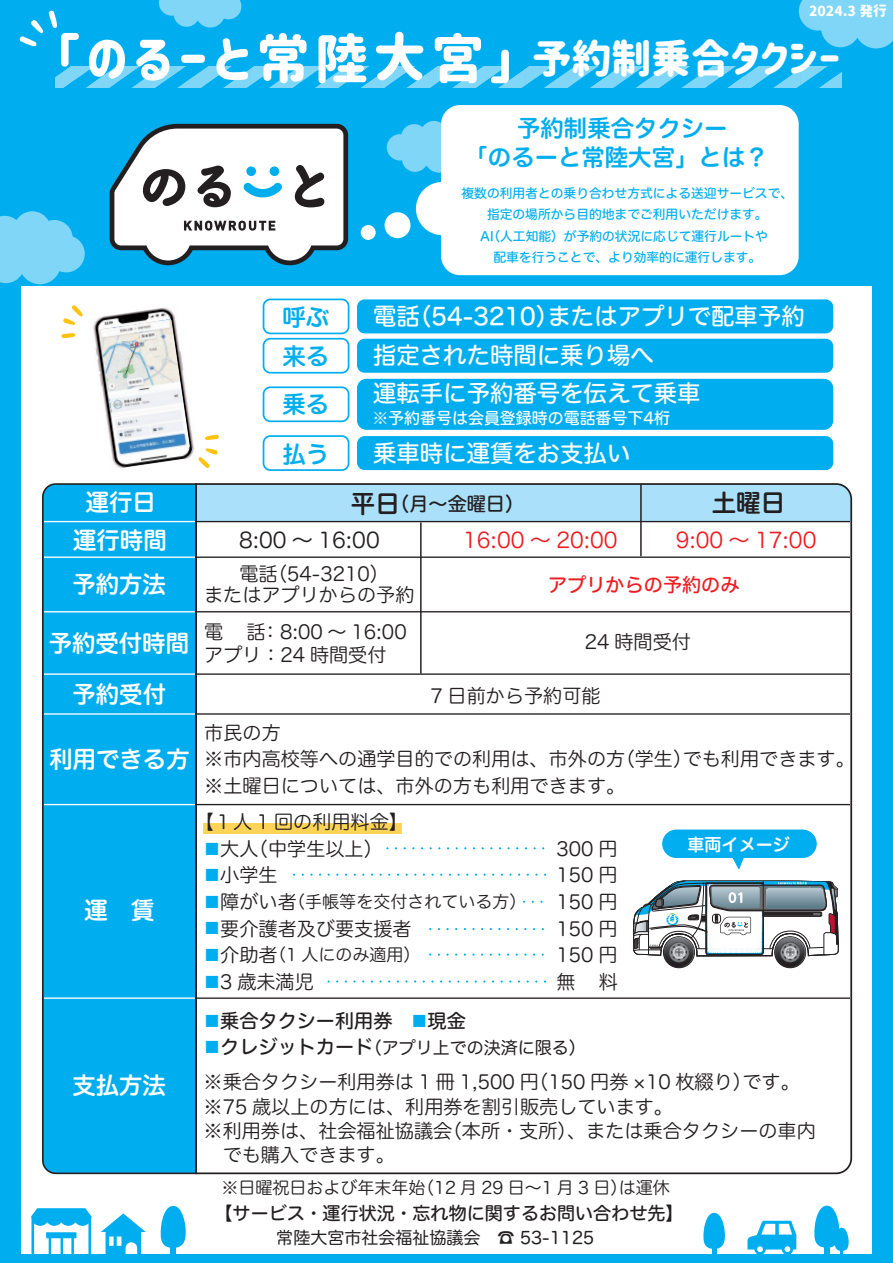
<style>
.page{position:relative;width:893px;height:1263px;background:#00aeef}
.page>*{position:absolute;margin:0;border:0;box-sizing:border-box;transform-origin:0 0}
.t1{font:52.95px "Corporate Logo Rounded";letter-spacing:.1em;color:#fff}
.t2{font:39.75px "Corporate Logo Rounded";color:#fff}
.t3{font:24.45px "Hira Maru Std W6";color:#231f20}
.t4{font:23.4px "Hira Maru Std W5";color:#fff}
.t5{font:23.4px/37.3px "Hira Maru Std W6";color:#fff;text-align:center}
.t6{font:23.4px/28.7px "Hira Maru Std W6";color:#00aeef;text-align:center}
.t7{font:21.3px "Hira Maru Std W3";color:#ee1d23}
.t8{font:21.3px "Hira Maru Std W3";color:#231f20}
.t9{font:19.2px/26.5px "Hira Maru Std W3";color:#231f20}
.t10{font:19.2px "Hira Maru Std W5";color:#231f20}
.t11{font:19.2px "Hira Maru Std W5";color:#ee1d23}
.t12{font:18px "Hira Maru Std W5";color:#231f20}
.t13{font:17.1px "Hira Maru Std W6";color:#fff}
.t14{font:16.95px "Hira Maru Std W3";color:#231f20}
.t15{font:16.95px "Hira Maru Std W4";color:#231f20}
.t16{font:15.9px "Hira Maru Std W5";color:#fff}
.t17{font:15.9px "Hira Maru Std W3";color:#00aeef}
.t18{font:13.8px "Corporate Logo Rounded";color:#fff}
.t19{font:12.75px/21.3px "Hira Maru Std W5";color:#00aeef;text-align:center}
</style>
<div class="page">
<div style="left:21px;top:287px;width:851px;height:967px;background:#fff"></div>
<svg style="left:387px;top:121px;width:54px;height:52px"></svg>
<svg style="left:747px;top:1221px;width:49px;height:33px"></svg>
<svg style="left:814px;top:1206px;width:35px;height:48px"></svg>
<svg style="left:31px;top:1208px;width:60px;height:46px"></svg>
<svg style="left:101px;top:1213px;width:45px;height:41px"></svg>
<div style="left:171px;top:1243px;width:5px;height:12px;background:#00aeef"></div>
<svg style="left:160px;top:1206px;width:26px;height:42px"></svg>
<hr style="left:712px;top:1245px;width:4px;height:10px;background:#00aeef">
<svg style="left:703px;top:1213px;width:22px;height:36px"></svg>
<svg style="left:20px;top:10px;width:37px;height:36px"></svg>
<svg style="left:110px;top:124px;width:238px;height:141px;background:#b6cdd5"></svg>
<div style="left:416px;top:182px;width:53px;height:53px;background:#fff;border-radius:50%"></div>
<div style="left:441px;top:105px;width:358px;height:170px;background:#fff;border-radius:19px"></div>
<div style="left:385px;top:212px;width:25px;height:26px;background:#fff;border-radius:50%"></div>
<div style="left:361px;top:225px;width:15px;height:15px;background:#fff;border-radius:50%"></div>
<div style="left:263px;top:299px;width:86px;height:35px;border:2px solid #00aeef;border-radius:7px"></div>
<div style="left:357px;top:299px;width:476px;height:34px;background:#00aeef;border-radius:8px"></div>
<div style="left:263px;top:338px;width:86px;height:36px;border:2px solid #00aeef;border-radius:7px"></div>
<div style="left:357px;top:339px;width:476px;height:34px;background:#00aeef;border-radius:8px"></div>
<div style="left:263px;top:386px;width:86px;height:36px;border:2px solid #00aeef;border-radius:7px"></div>
<div style="left:357px;top:379px;width:476px;height:51px;background:#00aeef;border-radius:9px"></div>
<div style="left:263px;top:435px;width:86px;height:36px;border:2px solid #00aeef;border-radius:7px"></div>
<div style="left:357px;top:436px;width:476px;height:34px;background:#00aeef;border-radius:8px"></div>
<img style="left:93px;top:308px;width:101px;height:160px">
<img style="left:99px;top:319px;width:91px;height:139px">
<svg style="left:55px;top:66px;width:786px;height:21px"></svg>
<svg style="left:205px;top:435px;width:14px;height:5px"></svg>
<svg style="left:198px;top:448px;width:20px;height:20px"></svg>
<svg style="left:61px;top:333px;width:14px;height:5px"></svg>
<svg style="left:63px;top:305px;width:20px;height:20px"></svg>
<svg style="left:799px;top:0;width:94px;height:48px;background:#6acff4"></svg>
<svg style="left:159px;top:0;width:82px;height:28px"></svg>
<svg style="left:0;top:211px;width:85px;height:73px"></svg>
<div style="left:42px;top:483px;width:152px;height:692px;background:#00aeef"></div>
<svg style="left:194px;top:483px;width:659px;height:692px"></svg>
<hr style="left:44px;top:521px;width:151px;height:1px;background:#fff">
<hr style="left:44px;top:556px;width:151px;height:2px;background:#fff">
<hr style="left:44px;top:611px;width:151px;height:1px;background:#fff">
<hr style="left:44px;top:673px;width:151px;height:2px;background:#fff">
<hr style="left:44px;top:713px;width:151px;height:2px;background:#fff">
<hr style="left:44px;top:804px;width:151px;height:1px;background:#fff">
<hr style="left:44px;top:997px;width:151px;height:2px;background:#fff">
<hr style="left:196px;top:521px;width:654px;height:1px;background:#231f20">
<hr style="left:196px;top:556px;width:654px;height:2px;background:#231f20">
<hr style="left:196px;top:611px;width:654px;height:1px;background:#231f20">
<hr style="left:196px;top:673px;width:654px;height:2px;background:#231f20">
<hr style="left:196px;top:713px;width:654px;height:2px;background:#231f20">
<hr style="left:196px;top:804px;width:654px;height:1px;background:#231f20">
<hr style="left:196px;top:997px;width:654px;height:2px;background:#231f20">
<hr style="left:640px;top:484px;width:2px;height:72px;background:#231f20">
<hr style="left:420px;top:522px;width:2px;height:152px;background:#231f20">
<img style="left:657px;top:835px;width:155px;height:167px">
<svg style="left:634px;top:881px;width:204px;height:80px"></svg>
<svg style="left:387px;top:847px;width:158px;height:2px"></svg>
<svg style="left:329px;top:980px;width:218px;height:2px"></svg>
<svg style="left:430px;top:928px;width:119px;height:2px"></svg>
<svg style="left:430px;top:953px;width:119px;height:3px"></svg>
<svg style="left:524px;top:901px;width:20px;height:2px"></svg>
<svg style="left:294px;top:873px;width:251px;height:3px"></svg>
<p class="t1" style="left:54px;top:23px;width:464px">「のるーと常陸大宮」</p>
<p class="t18" style="left:809px;top:2px;width:79px">2024.3 発行</p>
<p class="t2" style="left:532px;top:31px;width:310px">予約制乗合タクシー</p>
<p class="t6" style="left:465px;top:115px;width:306px">予約制乗合タクシー<br>「のるーと常陸大宮」とは?</p>
<p class="t19" style="left:461px;top:183px;width:333px">複数の利用者との乗り合わせ方式による送迎サービスで、指定の場所から目的地までご利用いただけます。<br>（A I 人工知能）が予約の状況に応じて運行ルートや<br>配車を行うことで、より効率的に運行します。</p>
<p class="t6" style="left:282px;top:304px;width:48px">呼ぶ</p>
<p class="t4" style="left:547px;top:299px;width:259px">またはアプリで配車予約</p>
<p class="t4" style="left:408px;top:299px;width:152px">（54-3210）</p>
<p class="t4" style="left:373px;top:299px;width:48px">電話</p>
<p class="t6" style="left:282px;top:343px;width:48px">来る</p>
<p class="t4" style="left:373px;top:338px;width:282px">指定された時間に乗り場へ</p>
<p class="t6" style="left:282px;top:391px;width:48px">乗る</p>
<p class="t6" style="left:282px;top:440px;width:48px">払う</p>
<p class="t4" style="left:373px;top:376px;width:329px">運転手に予約番号を伝えて乗車</p>
<p class="t16" style="left:372px;top:406px;width:299px">※予約番号は会員登録時の電話番号下4桁</p>
<p class="t4" style="left:373px;top:436px;width:259px">乗車時に運賃をお支払い</p>
<p class="t5" style="left:73px;top:484px;width:95px">運行日運行時間</p>
<p class="t5" style="left:72px;top:566px;width:95px">予約方法</p>
<p class="t5" style="left:49px;top:624px;width:142px">予約受付時間</p>
<p class="t5" style="left:72px;top:676px;width:95px">予約受付</p>
<p class="t3" style="left:351px;top:485px;width:50px">平日</p>
<p class="t10" style="left:390px;top:490px;width:135px">（月～金曜日）</p>
<p class="t3" style="left:712px;top:484px;width:75px">土曜日</p>
<p class="t8" style="left:239px;top:524px;width:142px">8:00 ~ 16:00</p>
<p class="t9" style="left:268px;top:560px;width:122px">)54-3210(</p>
<p class="t9" style="left:204px;top:563px;width:212px;line-height:21.3px;text-indent:35px">電話<br>またはアプリからの予約</p>
<p class="t9" style="left:261px;top:618px;width:147px">：8:00 ~ 16:00</p>
<p class="t9" style="left:247px;top:618px;width:21px">話</p>
<p class="t9" style="left:204px;top:620px;width:184px;line-height:23.4px">電<br>アプリ：24 時間受付</p>
<p class="t7" style="left:463px;top:524px;width:156px">16:00 ~ 20:00</p>
<p class="t7" style="left:676px;top:524px;width:142px">9:00 ~ 17:00</p>
<p class="t11" style="left:548px;top:570px;width:193px">アプリからの予約のみ</p>
<p class="t9" style="left:585px;top:628px;width:108px">24 時間受付</p>
<p class="t9" style="left:430px;top:683px;width:172px">7 日前から予約可能</p>
<p class="t9" style="left:204px;top:719px;width:78px">市民の方</p>
<p class="t5" style="left:49px;top:741px;width:142px">利用できる方</p>
<p class="t9" style="left:616px;top:746px;width:78px">（学生）</p>
<p class="t9" style="left:204px;top:746px;width:422px">※市内高校等への通学目的での利用は、市外の方※土曜日については、市外の方も利用できます。</p>
<p class="t9" style="left:683px;top:746px;width:174px">でも利用できます。</p>
<p class="t5" style="left:85px;top:892px;width:72px">運　賃</p>
<p class="t9" style="left:249px;top:809px;width:161px;text-indent:-54px">【１人 1 回の利用料金【（中学生以上(</p>
<p class="t9" style="left:220px;top:835px;width:40px">大人</p>
<p class="t17" style="left:204px;top:837px;width:17px">■</p>
<p class="t9" style="left:220px;top:862px;width:59px">小学生</p>
<p class="t17" style="left:204px;top:863px;width:17px">■</p>
<p class="t9" style="left:220px;top:888px;width:78px">障がい者</p>
<p class="t14" style="left:288px;top:889px;width:240px">（手帳等を交付されている方(</p>
<p class="t17" style="left:204px;top:890px;width:17px">■</p>
<p class="t9" style="left:220px;top:915px;width:193px">要介護者及び要支援者</p>
<p class="t17" style="left:204px;top:917px;width:17px">■</p>
<p class="t9" style="left:220px;top:941px;width:59px">介助者</p>
<p class="t14" style="left:269px;top:942px;width:153px">（1 人にのみ適用(</p>
<p class="t17" style="left:204px;top:943px;width:17px">■</p>
<p class="t9" style="left:220px;top:968px;width:95px">3 歳未満児</p>
<p class="t17" style="left:204px;top:970px;width:17px">■</p>
<p class="t9" style="left:557px;top:835px;width:63px;text-align:right">300 円<br>150 円<br>150 円<br>150 円<br>150 円料</p>
<p class="t9" style="left:557px;top:968px;width:21px">無</p>
<p class="t13" style="left:688px;top:831px;width:104px">車両イメージ</p>
<p class="t10" style="left:220px;top:1006px;width:174px">乗合タクシー利用券</p>
<p class="t17" style="left:204px;top:1009px;width:17px">■</p>
<p class="t10" style="left:428px;top:1006px;width:40px">現金</p>
<p class="t17" style="left:412px;top:1009px;width:17px">■</p>
<p class="t10" style="left:220px;top:1033px;width:155px">クレジットカード</p>
<p class="t15" style="left:365px;top:1035px;width:223px">（アプリ上での決済に限る(</p>
<p class="t17" style="left:204px;top:1035px;width:17px">■</p>
<p class="t5" style="left:72px;top:1067px;width:95px">支払方法</p>
<p class="t9" style="left:204px;top:1068px;width:550px">※乗合タクシー利用券は 1 冊 1,500 （円 150 円券 ×10 枚綴り）</p>
<p class="t9" style="left:204px;top:1093px;width:471px">※75 歳以上の方には、利用券を割引販売しています。</p>
<p class="t9" style="left:443px;top:1117px;width:375px">（本所・支所）、または乗合タクシーの車内</p>
<p class="t9" style="left:742px;top:1068px;width:59px">です。</p>
<p class="t9" style="left:204px;top:1118px;width:250px;line-height:24.5px">※利用券は、社会福祉協議会　でも購入できます。</p>
<p class="t14" style="left:221px;top:1175px;width:206px">※日曜祝日および年末年始</p>
<p class="t14" style="left:417px;top:1175px;width:212px">（12 月 29 日～1 月 3 日）</p>
<p class="t14" style="left:619px;top:1175px;width:53px">は運休</p>
<p class="t12" style="left:215px;top:1200px;width:471px">【サービス・運行状況・忘れ物に関するお問い合わせ先【</p>
<p class="t15" style="left:497px;top:1225px;width:98px">☎ 53-1125</p>
<p class="t15" style="left:276px;top:1225px;width:206px">常陸大宮市社会福祉協議会</p>
</div>
